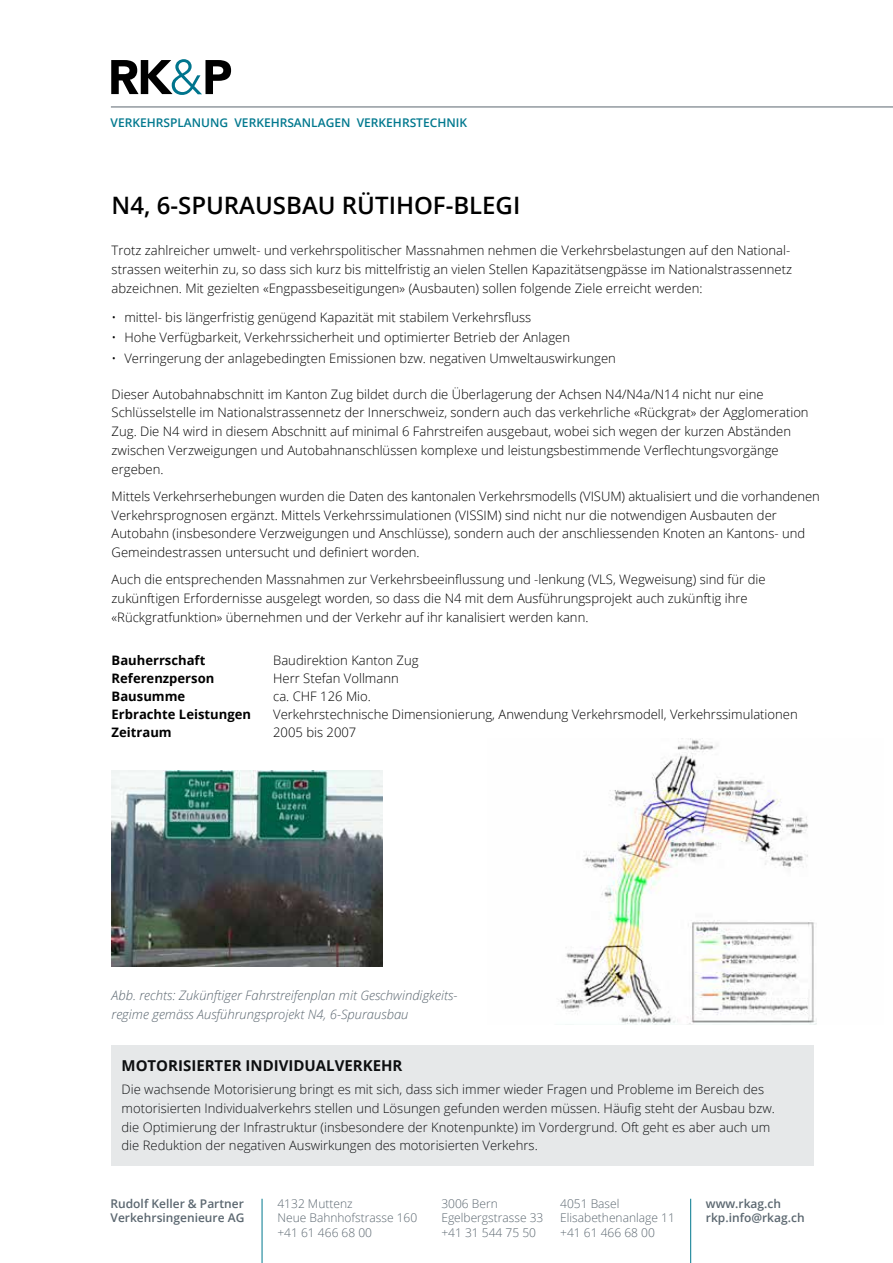
<style>
.page{position:relative;width:893px;height:1263px;background:#fff}
.page>*{position:absolute;margin:0;border:0;box-sizing:border-box;transform-origin:0 0}
.t1{font:600 24px "Open Sans";color:#000}
.t2{font:700 15px "Open Sans";color:#000}
.t3{font:300 13.05px/18.8px "Open Sans";color:#000}
.t4{font:italic 300 13.05px/18.8px "Open Sans";color:#5b6770}
.t5{font:700 13.05px "Open Sans";color:#000}
.t6{font:300 12px/14.4px "Open Sans";color:#5b6770}
.t7{font:600 12px/14.4px "Open Sans";color:#5b6770}
.t8{font:600 12px "Open Sans";color:#00788e}
</style>
<div class="page">
<img style="left:112px;top:770px;width:270px;height:196px">
<img style="left:560px;top:739px;width:257px;height:286px">
<div style="left:111px;top:1045px;width:703px;height:121px;background:#e6e8e9"></div>
<svg style="left:111px;top:59px;width:120px;height:36px"></svg>
<hr style="left:111px;top:107px;width:782px;height:1px;background:#5b6770">
<hr style="left:262px;top:1199px;width:1px;height:64px;background:#00788e">
<hr style="left:690px;top:1199px;width:1px;height:64px;background:#00788e">
<p class="t8" style="left:111px;top:114px;width:358px">VERKEHRSPLANUNG VERKEHRSANLAGEN VERKEHRSTECHNIK</p>
<h1 class="t1" style="left:112px;top:189px;width:410px">N4, 6-SPURAUSBAU RÜTIHOF-BLEGI</h1>
<p class="t3" style="left:112px;top:241px;width:682px">Trotz zahlreicher umwelt- und verkehrspolitischer Massnahmen nehmen die Verkehrsbelastungen auf den National&shy;strassen weiterhin zu, so dass sich kurz bis mittelfristig an vielen Stellen Kapazitätsengpässe im Nationalstrassennetz abzeichnen. Mit gezielten «Engpassbeseitigungen» (Ausbauten) sollen folgende Ziele erreicht werden:</p>
<p class="t3" style="left:112px;top:307px;width:421px">• mittel- bis längerfristig genügend Kapazität mit stabilem Verkehrsfluss</p>
<p class="t3" style="left:112px;top:328px;width:460px">• Hohe Verfügbarkeit, Verkehrssicherheit und optimierter Betrieb der Anlagen</p>
<p class="t3" style="left:112px;top:348px;width:506px">• Verringerung der anlagebedingten Emissionen bzw. negativen Umweltauswirkungen</p>
<p class="t3" style="left:112px;top:384px;width:699px">Dieser Autobahnabschnitt im Kanton Zug bildet durch die Überlagerung der Achsen N4/N4a/N14 nicht nur eine Schlüsselstelle im Nationalstrassennetz der Innerschweiz, sondern auch das verkehrliche «Rückgrat» der Agglomeration Zug. Die N4 wird in diesem Abschnitt auf minimal 6 Fahrstreifen ausgebaut, wobei sich wegen der kurzen Abständen zwischen Verzweigungen und Autobahnanschlüssen komplexe und leistungsbestimmende Verflechtungsvorgänge ergeben.</p>
<p class="t3" style="left:112px;top:486px;width:710px">Mittels Verkehrserhebungen wurden die Daten des kantonalen Verkehrsmodells (VISUM) aktualisiert und die vorhandenen Verkehrsprognosen ergänzt. Mittels Verkehrssimulationen (VISSIM) sind nicht nur die notwendigen Ausbauten der Autobahn (insbesondere Verzweigungen und Anschlüsse), sondern auch der anschliessenden Knoten an Kantons- und Gemeindestrassen untersucht und definiert worden.</p>
<p class="t3" style="left:112px;top:570px;width:655px">Auch die entsprechenden Massnahmen zur Verkehrsbeeinflussung und -lenkung (VLS, Wegweisung) sind für die zukünftigen Erfordernisse ausgelegt worden, so dass die N4 mit dem Ausführungsprojekt auch zukünftig ihre «Rückgratfunktion» übernehmen und der Verkehr auf ihr kanalisiert werden kann.</p>
<p class="t5" style="left:112px;top:650px;width:95px">Bauherrschaft</p>
<p class="t3" style="left:273px;top:650px;width:147px">Baudirektion Kanton Zug</p>
<p class="t5" style="left:112px;top:668px;width:104px">Referenzperson</p>
<p class="t3" style="left:273px;top:668px;width:127px">Herr Stefan Vollmann</p>
<p class="t5" style="left:112px;top:686px;width:75px">Bausumme</p>
<p class="t3" style="left:273px;top:686px;width:99px">ca. CHF 126 Mio.</p>
<p class="t5" style="left:112px;top:704px;width:141px">Erbrachte Leistungen</p>
<p class="t3" style="left:273px;top:704px;width:526px">Verkehrstechnische Dimensionierung, Anwendung Verkehrsmodell, Verkehrssimulationen</p>
<p class="t5" style="left:112px;top:722px;width:62px">Zeitraum</p>
<p class="t3" style="left:273px;top:722px;width:85px">2005 bis 2007</p>
<p class="t4" style="left:112px;top:985px;width:347px">Abb. rechts: Zukünftiger Fahrstreifenplan mit Geschwindigkeits&shy;regime gemäss Ausführungsprojekt N4, 6-Spurausbau</p>
<p class="t2" style="left:122px;top:1055px;width:282px">MOTORISIERTER INDIVIDUALVERKEHR</p>
<p class="t3" style="left:122px;top:1079px;width:655px">Die wachsende Motorisierung bringt es mit sich, dass sich immer wieder Fragen und Probleme im Bereich des motorisierten Individualverkehrs stellen und Lösungen gefunden werden müssen. Häufig steht der Ausbau bzw. die Optimierung der Infrastruktur (insbesondere der Knotenpunkte) im Vordergrund. Oft geht es aber auch um die Reduktion der negativen Auswirkungen des motorisierten Verkehrs.</p>
<p class="t7" style="left:111px;top:1196px;width:135px">Rudolf Keller &amp; Partner<br>Verkehrsingenieure AG</p>
<p class="t7" style="left:706px;top:1196px;width:100px">www.rkag.ch rkp.info@rkag.ch</p>
<p class="t6" style="left:277px;top:1196px;width:141px">4132 Muttenz<br>Neue Bahnhofstrasse 160 +41 61 466 68 00</p>
<p class="t6" style="left:441px;top:1196px;width:104px">3006 Bern<br>Egelbergstrasse 33 +41 31 544 75 50</p>
<p class="t6" style="left:560px;top:1196px;width:116px">4051 Basel<br>Elisabethenanlage 11 +41 61 466 68 00</p>
</div>
